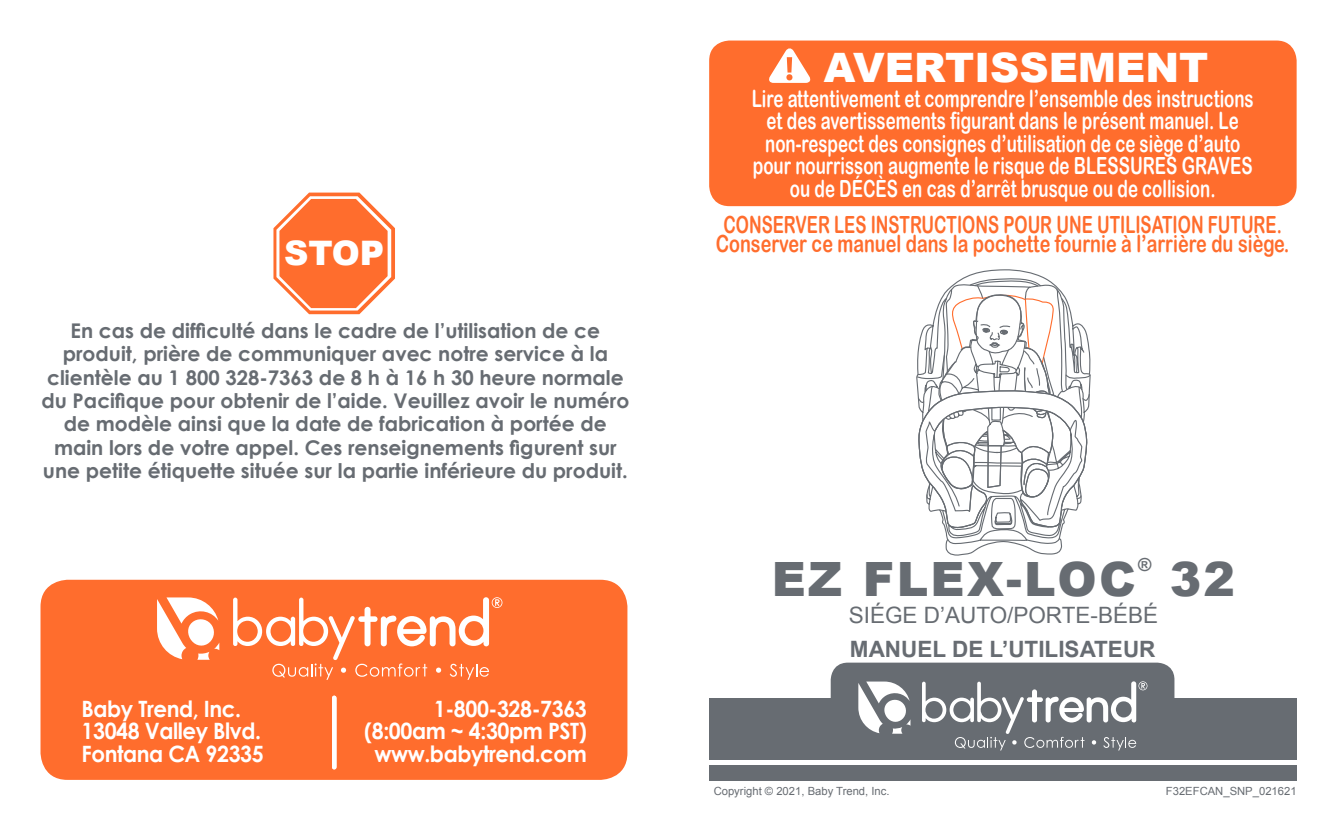
<style>
.page{position:relative;width:1337px;height:821px;background:#fff}
.page>*{position:absolute;margin:0;border:0;box-sizing:border-box;transform-origin:0 0}
.t1{font:900 47.25px "Arial";letter-spacing:.05em;color:#676c72}
.t2{font:900 40.5px "Arial";color:#fff}
.t3{font:900 33.75px "Arial";color:#fff}
.t4{font:23.62px/22.5px "Arial Rounded MT Bold";color:#fff;text-align:center;scale:.71 1}
.t5{font:23.62px/19.1px "Arial Rounded MT Bold";color:#ff6d2d;text-align:center;scale:.7 1}
.t6{font:700 22.5px/22.5px "Century Gothic";letter-spacing:-.02em;color:#fff;text-align:right;scale:.95 1}
.t7{font:22.5px "Arial";color:#676c72}
.t8{font:700 22.5px "Arial";color:#676c72}
.t9{font:700 20.25px/23.4px "Century Gothic";color:#676c72;text-align:center}
.t10{font:18px "Arial Rounded MT Bold";color:#676c72}
.t11{font:11.25px "Arial";color:#676c72}
</style>
<div class="page">
<svg style="left:916px;top:206px;width:175px;height:350px"></svg>
<svg style="left:918px;top:291px;width:170px;height:237px"></svg>
<div style="left:709px;top:40px;width:587px;height:166px;background:#ff6d2d;border-radius:20px"></div>
<svg style="left:769px;top:48px;width:42px;height:35px"></svg>
<div style="left:709px;top:698px;width:587px;height:61px;background:#676c72"></div>
<div style="left:709px;top:765px;width:587px;height:15px;background:#676c72"></div>
<div style="left:830px;top:662px;width:344px;height:93px;background:#676c72;border-radius:17px"></div>
<svg style="left:273px;top:192px;width:122px;height:122px"></svg>
<div style="left:40px;top:579px;width:587px;height:200px;background:#ff6d2d;border-radius:27px"></div>
<svg style="left:157px;top:597px;width:62px;height:62px"></svg>
<svg style="left:233px;top:597px;width:269px;height:82px"></svg>
<hr style="left:332px;top:697px;width:4px;height:69px;background:#fff">
<svg style="left:858px;top:681px;width:52px;height:52px"></svg>
<svg style="left:922px;top:681px;width:225px;height:69px"></svg>
<h3 class="t3" style="left:284px;top:229px;width:102px">STOP</h3>
<p class="t9" style="left:41px;top:318px;width:589px">En cas de difficulté dans le cadre de l’utilisation de ce produit, prière de communiquer avec notre service à la clientèle au 1 800 328-7363 de 8 h à 16 h 30 heure normale du Pacifique pour obtenir de l’aide. Veuillez avoir le numéro de modèle ainsi que la date de fabrication à portée de main lors de votre appel. Ces renseignements figurent sur une petite étiquette située sur la partie inférieure du produit.</p>
<p class="t6" style="left:82px;top:696px;width:193px;text-align:left">Baby Trend, Inc.<br>13048 Valley Blvd.<br>Fontana CA 92335</p>
<p class="t6" style="left:364px;top:696px;width:236px">1-800-328-7363 (8:00am ~ 4:30pm PST) www.babytrend.com</p>
<h2 class="t2" style="left:824px;top:39px;width:386px">AVERTISSEMENT</h2>
<p class="t4" style="left:751px;top:87px;width:708px">Lire attentivement et comprendre l’ensemble des instructions et des avertissements figurant dans le présent manuel. Le non-respect des consignes d’utilisation de ce siège d’auto pour nourrisson augmente le risque de BLESSURES GRAVES ou de DÉCÈS en cas d’arrêt brusque ou de collision.</p>
<p class="t5" style="left:716px;top:215px;width:821px">CONSERVER LES INSTRUCTIONS POUR UNE UTILISATION FUTURE.<br>Conserver ce manuel dans la pochette fournie à l’arrière du siège.</p>
<h1 class="t1" style="left:771px;top:544px;width:366px">EZ FLEX-LOC</h1>
<p class="t10" style="left:1138px;top:553px;width:15px">®</p>
<h1 class="t1" style="left:1169px;top:544px;width:67px">32</h1>
<p class="t7" style="left:848px;top:602px;width:311px">SIÉGE D’AUTO/PORTE-BÉBÉ</p>
<p class="t8" style="left:850px;top:635px;width:307px">MANUEL DE L’UTILISATEUR</p>
<p class="t11" style="left:713px;top:784px;width:177px">Copyright © 2021, Baby Trend, Inc.</p>
<p class="t11" style="left:1165px;top:784px;width:132px">F32EFCAN_SNP_021621</p>
</div>
